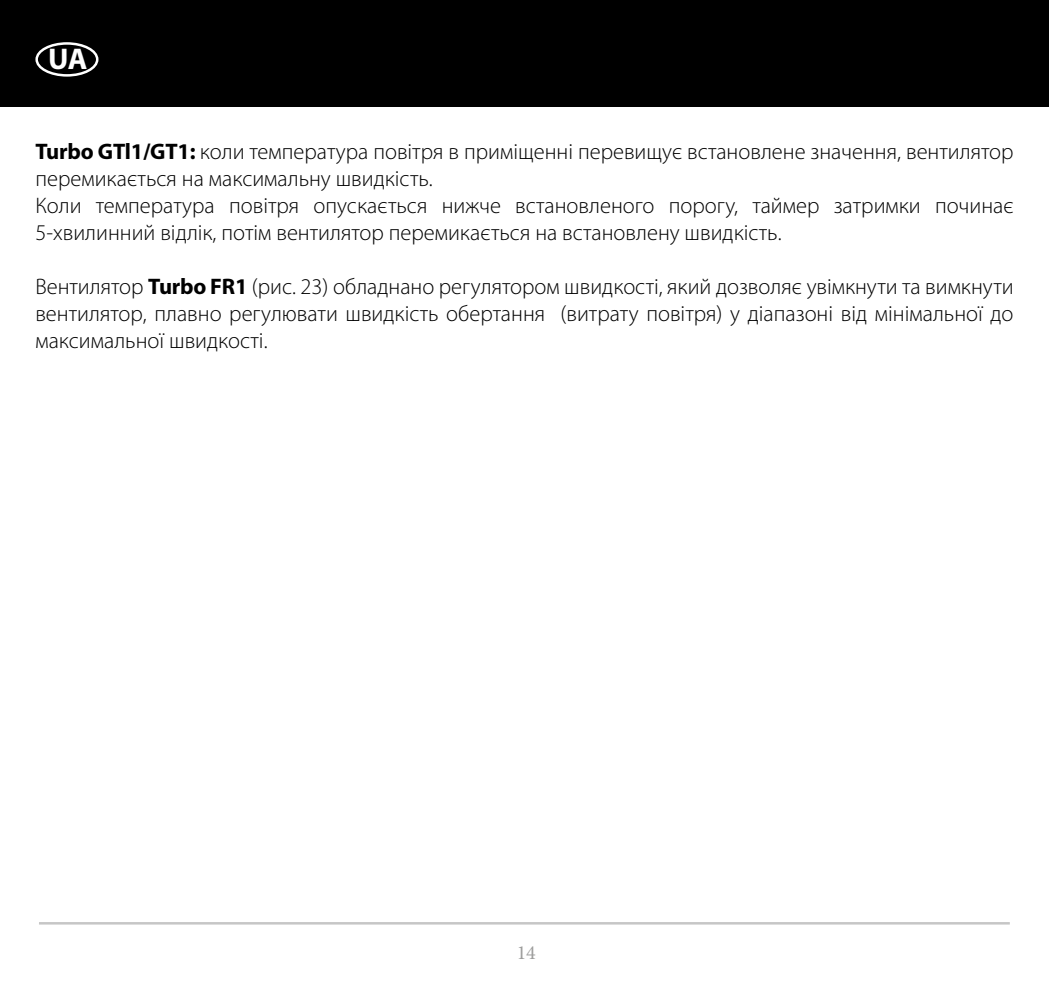
<style>
.page{position:relative;width:1049px;height:993px;background:#fff}
.page>*{position:absolute;margin:0;border:0;box-sizing:border-box;transform-origin:0 0}
.t1{font:700 30px "Myriad Pro";color:#fff}
.t2{font:300 22.5px/27px "Myriad Pro";color:#000}
.t3{font:20px "Minion Pro";color:#9d9d9c}
.s1{font-weight:700}
</style>
<div class="page">
<div style="left:0;top:0;width:1049px;height:106px;background:#000"></div>
<div style="left:35px;top:42px;width:63px;height:35px;border:2px solid #fff;border-radius:50%"></div>
<hr style="left:39px;top:921px;width:971px;height:3px;background:#c6c6c6">
<h1 class="t1" style="left:48px;top:39px;width:41px">UA</h1>
<p class="t2" style="left:35px;top:138px;width:979px"><span class="s1">Turbo GTl1/GT1:</span> коли температура повітря в приміщенні перевищує встановлене значення, вентилятор перемикається на максимальну швидкість.<br>Коли температура повітря опускається нижче встановленого порогу, таймер затримки починає 5-хвилинний відлік, потім вентилятор перемикається на встановлену швидкість.</p>
<p class="t2" style="left:35px;top:273px;width:979px;text-align:justify">Вентилятор <span class="s1">Turbo FR1</span> (рис. 23) обладнано регулятором швидкості, який дозволяє увімкнути та вимкнути вентилятор, плавно регулювати швидкість обертання (витрату повітря) у діапазоні від мінімальної до максимальної швидкості.</p>
<p class="t3" style="left:517px;top:938px;width:21px">14</p>
</div>
